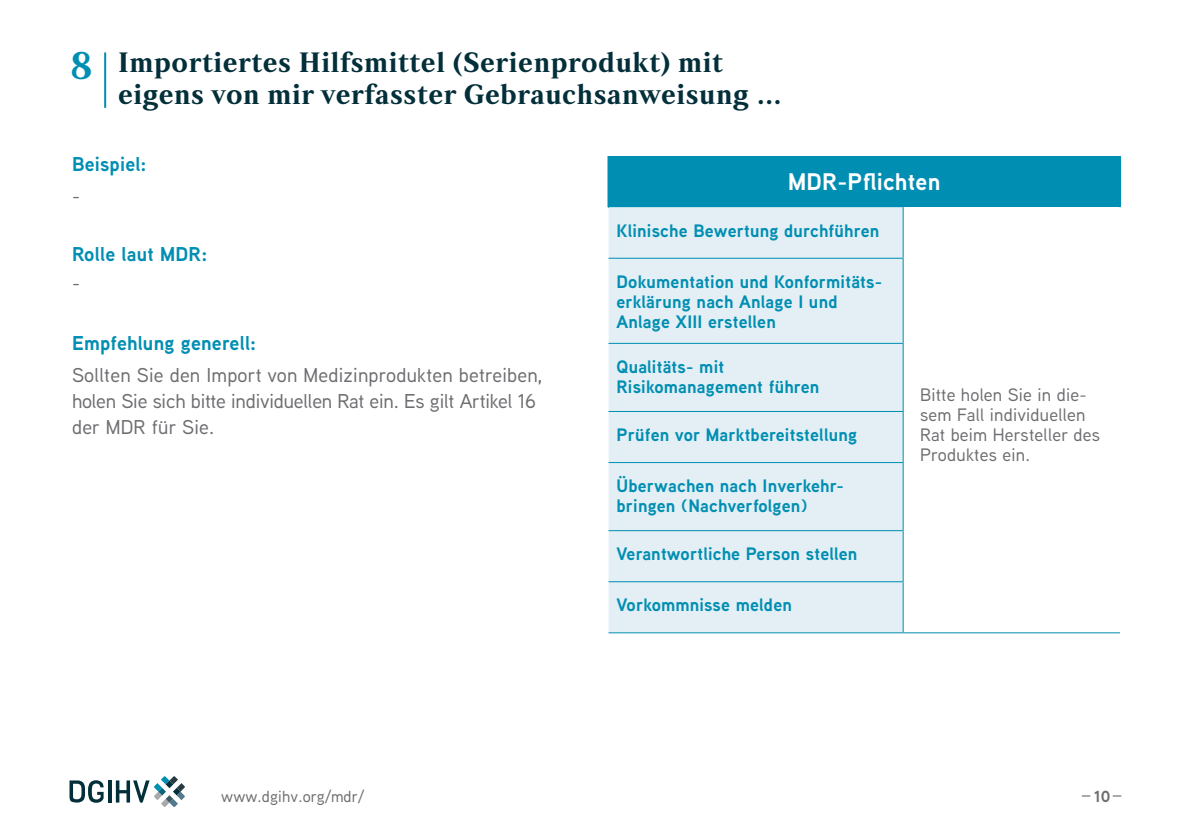
<style>
.page{position:relative;width:1191px;height:840px;background:#fff}
.page>*{position:absolute;margin:0;border:0;box-sizing:border-box;transform-origin:0 0}
.t1{font:700 40px "Strato Pro";color:#008eb2}
.t2{font:700 28px/32px "Strato Pro";letter-spacing:.02em;color:#032f3a}
.t3{font:700 24px "Aaux Next";letter-spacing:.01em;color:#fff}
.t4{font:500 20px/26px "Aaux Next";letter-spacing:.01em;color:#6c6d70}
.t5{font:700 20px "Aaux Next";letter-spacing:.01em;color:#008eb2}
.t6{font:700 18px/20px "Aaux Next";letter-spacing:.01em;color:#008eb2}
.t7{font:500 18px/20px "Aaux Next";letter-spacing:.01em;color:#6c6d70}
.t8{font:500 16px "Aaux Next";letter-spacing:.01em;color:#6c6d70}
.t9{font:700 16px "Aaux Next";color:#6c6d70}
.s1{font-family:"Stone Sans ITC Std";font-weight:600}
</style>
<div class="page">
<svg style="left:69px;top:780px;width:35px;height:22px"></svg>
<hr style="left:108px;top:780px;width:3px;height:22px;background:#032f3a">
<svg style="left:116px;top:776px;width:69px;height:30px"></svg>
<div style="left:608px;top:156px;width:512px;height:51px;background:#008eb2"></div>
<div style="left:608px;top:207px;width:294px;height:425px;background:#e3eff5"></div>
<hr style="left:607px;top:156px;width:2px;height:51px;background:#008eb2">
<hr style="left:1119px;top:156px;width:2px;height:51px;background:#008eb2">
<hr style="left:902px;top:207px;width:1px;height:50px;background:#008eb2">
<hr style="left:608px;top:257px;width:295px;height:1px;background:#008eb2">
<hr style="left:902px;top:258px;width:1px;height:84px;background:#008eb2">
<hr style="left:608px;top:342px;width:295px;height:1px;background:#008eb2">
<hr style="left:902px;top:343px;width:1px;height:68px;background:#008eb2">
<hr style="left:608px;top:411px;width:295px;height:1px;background:#008eb2">
<hr style="left:902px;top:412px;width:1px;height:50px;background:#008eb2">
<hr style="left:608px;top:462px;width:295px;height:1px;background:#008eb2">
<hr style="left:902px;top:463px;width:1px;height:67px;background:#008eb2">
<hr style="left:608px;top:530px;width:295px;height:1px;background:#008eb2">
<hr style="left:902px;top:531px;width:1px;height:50px;background:#008eb2">
<hr style="left:608px;top:581px;width:295px;height:1px;background:#008eb2">
<hr style="left:902px;top:582px;width:1px;height:50px;background:#008eb2">
<hr style="left:608px;top:632px;width:295px;height:1px;background:#008eb2">
<hr style="left:903px;top:632px;width:217px;height:1px;background:#008eb2">
<hr style="left:104px;top:52px;width:2px;height:56px;background:#008eb2">
<h1 class="t1" style="left:70px;top:40px;width:24px">8</h1>
<h2 class="t2" style="left:118px;top:46px;width:665px">Importiertes Hilfsmittel (Serienprodukt) mit eigens von mir verfasster Gebrauchsanweisung <span class="s1">…</span></h2>
<p class="t5" style="left:72px;top:150px;width:76px">Beispiel:</p>
<p class="t4" style="left:72px;top:182px;width:10px">-</p>
<p class="t5" style="left:72px;top:240px;width:137px">Rolle laut MDR:</p>
<p class="t4" style="left:72px;top:269px;width:10px">-</p>
<p class="t5" style="left:72px;top:329px;width:186px">Empfehlung generell:</p>
<p class="t4" style="left:72px;top:361px;width:472px">Sollten Sie den Import von Medizinprodukten betreiben, holen Sie sich bitte individuellen Rat ein. Es gilt Artikel 16 der MDR für Sie.</p>
<h3 class="t3" style="left:788px;top:164px;width:154px">MDR-Pflichten</h3>
<p class="t6" style="left:616px;top:220px;width:264px">Klinische Bewertung durchführen</p>
<p class="t6" style="left:616px;top:271px;width:267px">Dokumentation und Konformitäts&shy;erklärung nach Anlage I und<br>Anlage XIII erstellen</p>
<p class="t6" style="left:616px;top:356px;width:204px">Qualitäts- mit<br>Risikomanagement führen</p>
<p class="t6" style="left:616px;top:424px;width:242px">Prüfen vor Marktbereitstellung</p>
<p class="t6" style="left:616px;top:475px;width:229px">Überwachen nach Inverkehr&shy;bringen (Nachverfolgen)</p>
<p class="t6" style="left:616px;top:543px;width:242px">Verantwortliche Person stellen</p>
<p class="t6" style="left:616px;top:594px;width:177px">Vorkommnisse melden</p>
<p class="t7" style="left:920px;top:384px;width:181px">Bitte holen Sie in die&shy;sem Fall individuellen<br>Rat beim Hersteller des<br>Produktes ein.</p>
<p class="t8" style="left:221px;top:784px;width:145px">www.dgihv.org/mdr/</p>
<p class="t9" style="left:1094px;top:784px;width:18px">10</p>
</div>
